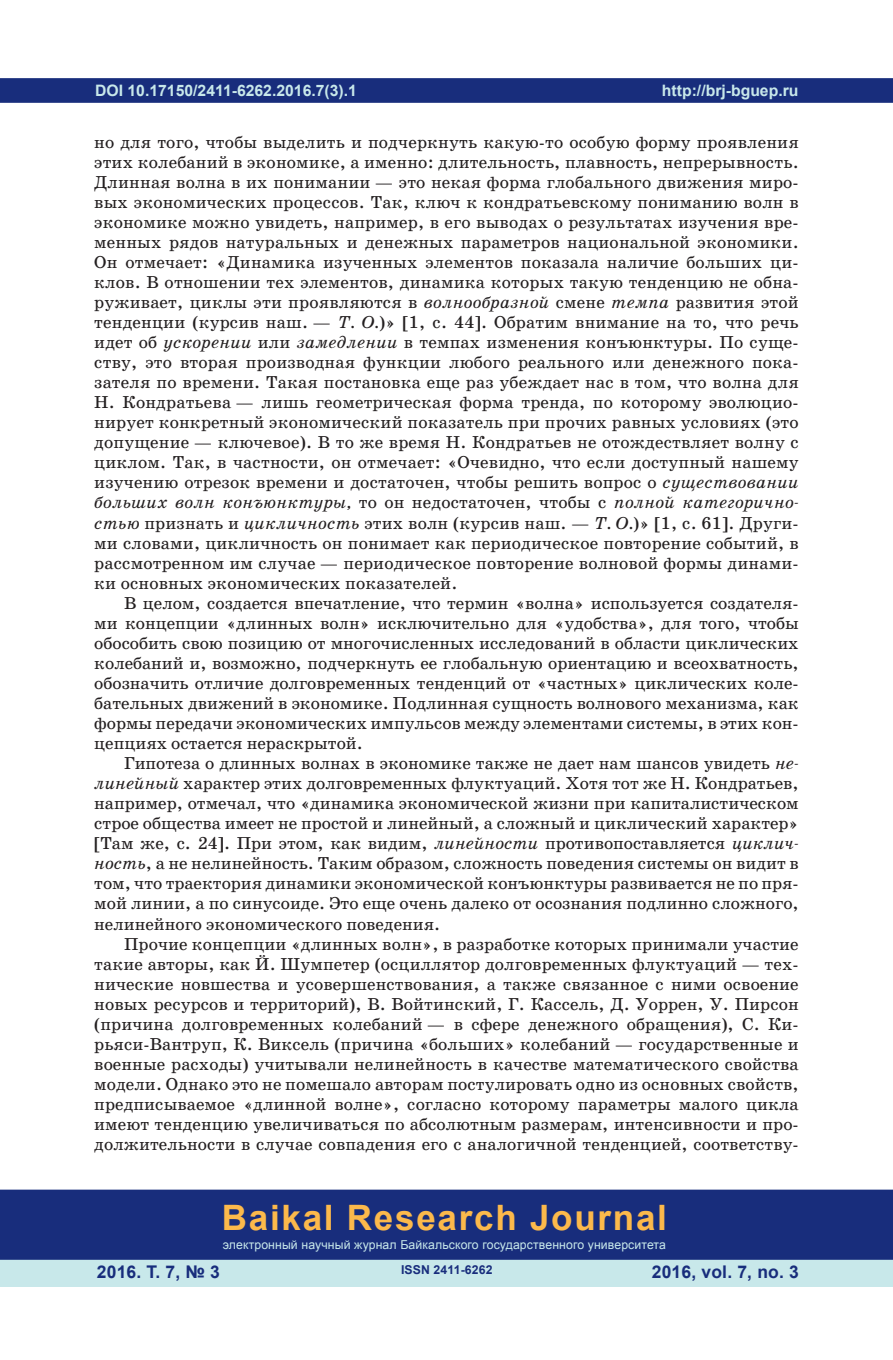
<style>
.page{position:relative;width:893px;height:1360px;background:#fff}
.page>*{position:absolute;margin:0;border:0;box-sizing:border-box;transform-origin:0 0}
.t1{font:700 35px "Arial";letter-spacing:.05em;color:#fcb94b}
.t2{font:17.5px/20.1px "School Book C";color:#231f20;text-align:justify}
.t3{font:700 17.5px "Arial";letter-spacing:.01em;color:#182d7c}
.t4{font:700 15.75px "Arial";color:#c8e8ea}
.t5{font:12.25px "Arial";letter-spacing:.01em;color:#c8e8ea}
.t6{font:700 12.25px "Arial";letter-spacing:.01em;color:#182d7c}
.s1{font-style:italic}
</style>
<div class="page">
<div style="left:0;top:78px;width:893px;height:25px;background:#182d7c;border:2px solid #182d7c"></div>
<div style="left:0;top:1258px;width:893px;height:28px;background:#c8e8ea"></div>
<div style="left:0;top:1189px;width:893px;height:70px;background:#182d7c;border:2px solid #182d7c"></div>
<p class="t4" style="left:95px;top:79px;width:263px">DOI 10.17150/2411-6262.2016.7(3).1</p>
<p class="t2" style="left:94px;top:132px;width:706px">но для того, чтобы выделить и подчеркнуть какую-то особую форму проявления этих колебаний в экономике, а именно: длительность, плавность, непрерывность.<br>Длинная волна в их понимании — это некая форма глобального движения миро&shy;вых экономических процессов. Так, ключ к кондратьевскому пониманию волн в экономике можно увидеть, например, в его выводах о результатах изучения вре&shy;менных рядов натуральных и денежных параметров национальной экономики.<br>Он отмечает: «Динамика изученных элементов показала наличие больших ци&shy;клов. В отношении тех элементов, динамика которых такую тенденцию не обна&shy;руживает, циклы эти проявляются в <span class="s1">волнообразной</span> смене <span class="s1">темпа</span> развития этой тенденции (курсив наш. — <span class="s1">Т. О.</span>)» [1, c. 44]. Обратим внимание на то, что речь идет об <span class="s1">ускорении</span> или <span class="s1">замедлении</span> в темпах изменения конъюнктуры. По суще&shy;ству, это вторая производная функции любого реального или денежного пока&shy;зателя по времени. Такая постановка еще раз убеждает нас в том, что волна для Н. Кондратьева — лишь геометрическая форма тренда, по которому эволюцио&shy;нирует конкретный экономический показатель при прочих равных условиях (это допущение — ключевое). В то же время Н. Кондратьев не отождествляет волну с циклом. Так, в частности, он отмечает: «Очевидно, что если доступный нашему изучению отрезок времени и достаточен, чтобы решить вопрос о <span class="s1">существовании больших волн конъюнктуры,</span> то он недостаточен, чтобы с <span class="s1">полной категорично&shy;стью</span> признать и <span class="s1">цикличность</span> этих волн (курсив наш. — <span class="s1">Т. О.</span>)» [1, c. 61]. Други&shy;ми словами, цикличность он понимает как периодическое повторение событий, в рассмотренном им случае — периодическое повторение волновой формы динами&shy;ки основных экономических показателей.</p>
<p class="t2" style="left:94px;top:593px;width:706px;text-indent:30px">В целом, создается впечатление, что термин «волна» используется создателя&shy;ми концепции «длинных волн» исключительно для «удобства», для того, чтобы обособить свою позицию от многочисленных исследований в области циклических колебаний и, возможно, подчеркнуть ее глобальную ориентацию и всеохватность, обозначить отличие долговременных тенденций от «частных» циклических коле&shy;бательных движений в экономике. Подлинная сущность волнового механизма, как формы передачи экономических импульсов между элементами системы, в этих кон&shy;цепциях остается нераскрытой.</p>
<p class="t2" style="left:94px;top:753px;width:706px;text-indent:30px">Гипотеза о длинных волнах в экономике также не дает нам шансов увидеть <span class="s1">не&shy;линейный</span> характер этих долговременных флуктуаций. Хотя тот же Н. Кондратьев, например, отмечал, что «динамика экономической жизни при капиталистическом строе общества имеет не простой и линейный, а сложный и циклический характер» [Там же, c. 24]. При этом, как видим, <span class="s1">линейности</span> противопоставляется <span class="s1">циклич&shy;ность</span>, а не нелинейность. Таким образом, сложность поведения системы он видит в том, что траектория динамики экономической конъюнктуры развивается не по пря&shy;мой линии, а по синусоиде. Это еще очень далеко от осознания подлинно сложного, нелинейного экономического поведения.</p>
<p class="t2" style="left:94px;top:933px;width:706px;text-indent:30px">Прочие концепции «длинных волн», в разработке которых принимали участие такие авторы, как Й. Шумпетер (осциллятор долговременных флуктуаций — тех&shy;нические новшества и усовершенствования, а также связанное с ними освоение новых ресурсов и территорий), В. Войтинский, Г. Кассель, Д. Уоррен, У. Пирсон (причина долговременных колебаний — в сфере денежного обращения), С. Ки&shy;рьяси-Вантруп, К. Виксель (причина «больших» колебаний — государственные и военные расходы) учитывали нелинейность в качестве математического свойства модели. Однако это не помешало авторам постулировать одно из основных свойств, предписываемое «длинной волне», согласно которому параметры малого цикла имеют тенденцию увеличиваться по абсолютным размерам, интенсивности и про&shy;должительности в случае совпадения его с аналогичной тенденцией, соответству-</p>
<p class="t4" style="left:662px;top:79px;width:138px">http://brj-bguep.ru</p>
<h1 class="t1" style="left:222px;top:1193px;width:447px">Baikal Research Journal</h1>
<p class="t5" style="left:223px;top:1236px;width:445px">электронный научный журнал Байкальского государственного университета</p>
<p class="t3" style="left:97px;top:1259px;width:125px">2016. Т. 7, № 3</p>
<p class="t3" style="left:652px;top:1259px;width:149px">2016, vol. 7, no. 3</p>
<p class="t6" style="left:401px;top:1261px;width:93px">ISSN 2411-6262</p>
</div>
